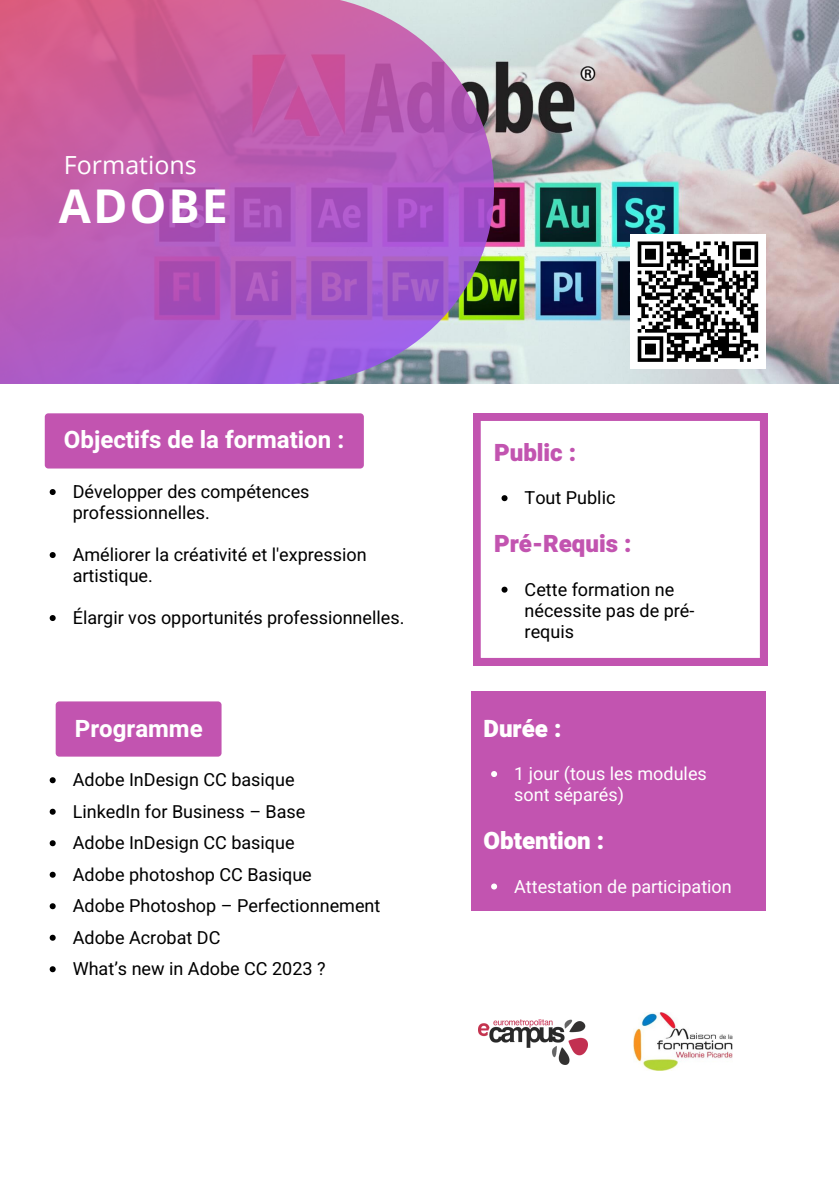
<style>
.page{position:relative;width:839px;height:1191px;background:#fff}
.page>*{position:absolute;margin:0;border:0;box-sizing:border-box;transform-origin:0 0}
.t1{font:700 46.6px "Open Sans";letter-spacing:.045em;color:#fff}
.t2{font:25px "Open Sans";color:#fff}
.t3{font:700 24px "Heebo";color:#fff}
.t4{font:900 24px "Heebo";color:#c254b0}
.t5{font:900 24px "Heebo";color:#fff}
.t6{font:18px/21px "Heebo";color:#000}
.t7{font:18px/21px "Heebo";color:#fff}
</style>
<div class="page">
<img style="left:494px;top:0;width:344px;height:384px">
<svg style="left:0;top:0;width:494px;height:384px;background:#b663b4"></svg>
<svg style="left:473px;top:413px;width:294px;height:252px"></svg>
<div style="left:472px;top:692px;width:293px;height:219px;background:#c254b0"></div>
<img style="left:479px;top:1020px;width:108px;height:44px">
<img style="left:633px;top:1012px;width:99px;height:59px">
<div style="left:630px;top:234px;width:135px;height:135px;background:#fff"></div>
<svg style="left:637px;top:241px;width:122px;height:121px"></svg>
<div style="left:45px;top:413px;width:319px;height:56px;background:#c254b0;border-radius:4px"></div>
<div style="left:56px;top:701px;width:165px;height:56px;background:#c254b0;border-radius:4px"></div>
<svg style="left:501px;top:495px;width:6px;height:6px"></svg>
<svg style="left:501px;top:587px;width:6px;height:6px"></svg>
<svg style="left:491px;top:771px;width:6px;height:6px"></svg>
<svg style="left:491px;top:884px;width:6px;height:6px"></svg>
<svg style="left:50px;top:489px;width:6px;height:6px"></svg>
<svg style="left:50px;top:552px;width:6px;height:6px"></svg>
<svg style="left:50px;top:615px;width:6px;height:6px"></svg>
<svg style="left:50px;top:777px;width:6px;height:6px"></svg>
<svg style="left:50px;top:809px;width:6px;height:6px"></svg>
<svg style="left:50px;top:840px;width:6px;height:6px"></svg>
<svg style="left:50px;top:872px;width:6px;height:6px"></svg>
<svg style="left:50px;top:903px;width:6px;height:6px"></svg>
<svg style="left:50px;top:935px;width:6px;height:6px"></svg>
<svg style="left:50px;top:966px;width:6px;height:6px"></svg>
<p class="t2" style="left:64px;top:147px;width:134px">Formations</p>
<p class="t1" style="left:59px;top:173px;width:171px">ADOBE</p>
<p class="t3" style="left:64px;top:423px;width:282px">Objectifs de la formation :</p>
<p class="t6" style="left:73px;top:482px;width:238px">Développer des compétences professionnelles.</p>
<p class="t6" style="left:73px;top:545px;width:295px">Améliorer la créativité et l'expression artistique.</p>
<p class="t6" style="left:73px;top:608px;width:333px">Élargir vos opportunités professionnelles.</p>
<p class="t3" style="left:75px;top:711px;width:129px">Programme</p>
<p class="t6" style="left:73px;top:770px;width:223px">Adobe InDesign CC basique</p>
<p class="t6" style="left:73px;top:802px;width:234px">LinkedIn for Business – Base</p>
<p class="t6" style="left:73px;top:833px;width:223px">Adobe InDesign CC basique</p>
<p class="t6" style="left:73px;top:865px;width:240px">Adobe photoshop CC Basique</p>
<p class="t6" style="left:73px;top:896px;width:309px">Adobe Photoshop – Perfectionnement</p>
<p class="t6" style="left:73px;top:928px;width:149px">Adobe Acrobat DC</p>
<p class="t6" style="left:73px;top:959px;width:254px">What’s new in Adobe CC 2023 ?</p>
<p class="t4" style="left:494px;top:436px;width:84px">Public :</p>
<p class="t6" style="left:524px;top:488px;width:92px">Tout Public</p>
<p class="t4" style="left:494px;top:527px;width:139px">Pré-Requis :</p>
<p class="t6" style="left:524px;top:580px;width:171px">Cette formation ne nécessite pas de pré&shy;requis</p>
<p class="t5" style="left:483px;top:711px;width:79px">Durée :</p>
<p class="t7" style="left:514px;top:764px;width:194px">1 jour (tous les modules sont séparés)</p>
<p class="t5" style="left:483px;top:824px;width:122px">Obtention :</p>
<p class="t7" style="left:514px;top:876px;width:219px">Attestation de participation</p>
</div>
